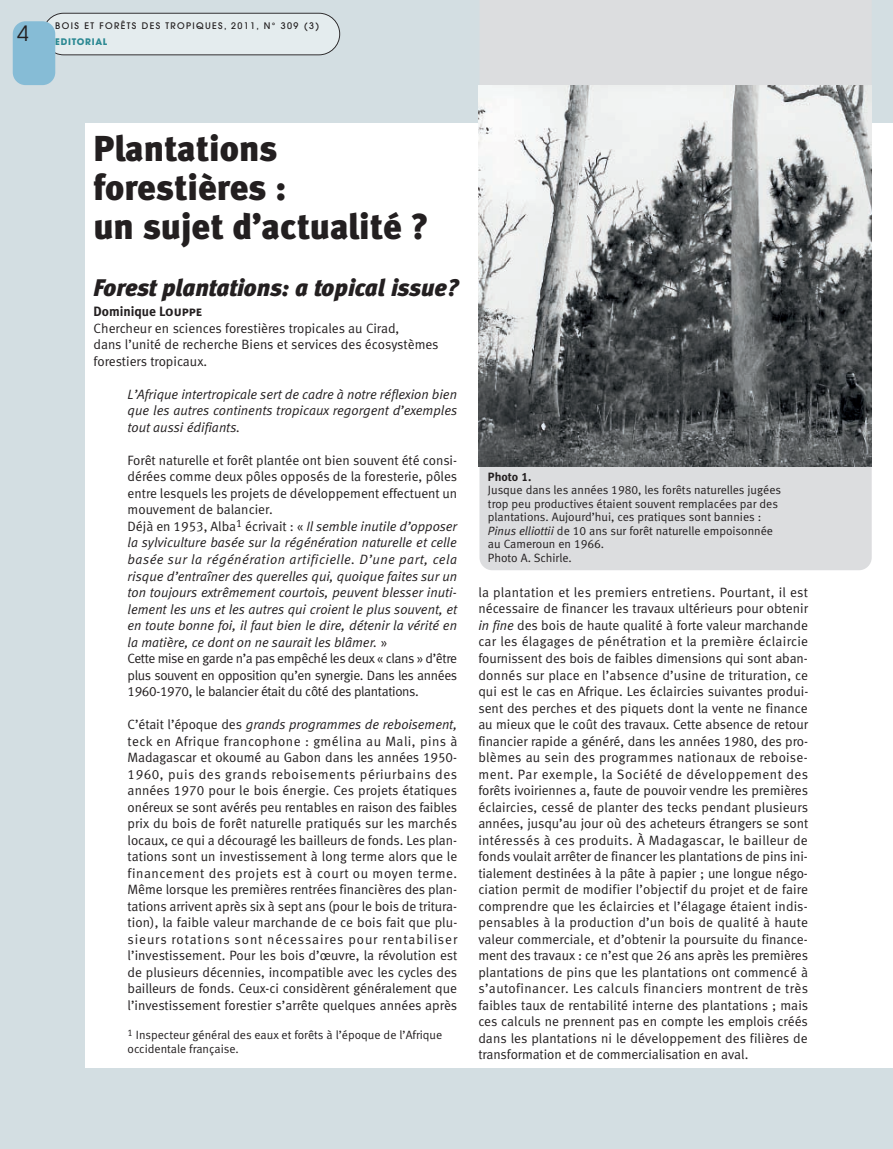
<style>
.page{position:relative;width:893px;height:1149px;background:#fff}
.page>*{position:absolute;margin:0;border:0;box-sizing:border-box;transform-origin:0 0}
.t1{font:36px/39px "Meta Black LF";color:#231f20}
.t2{font:italic 24px "Meta Black LF";letter-spacing:-.005em;color:#231f20}
.t3{font:21px "Avant Garde";color:#231f20}
.t4{font:13.5px/16.5px "Meta Normal LF";letter-spacing:-.005em;color:#231f20;text-align:justify}
.t5{font:italic 13.5px/16.5px "Meta Normal LF";color:#231f20;text-align:justify}
.t6{font:13.5px "Meta Bold LF";color:#231f20}
.t7{font:12px/13.5px "Meta Normal LF";color:#231f20}
.t8{font:12px "Meta Bold LF";color:#231f20}
.t9{font:500 9px "Avant Garde";letter-spacing:.15em;color:#231f20}
.t10{font:700 9px "Avant Garde";letter-spacing:.08em;color:#2c8993}
.s1{font-family:"Meta Bold LF Caps"}
.s2{font-style:normal}
.s3{font-style:italic}
</style>
<div class="page">
<div style="left:0;top:0;width:893px;height:1148px;background:#d3dee2"></div>
<div style="left:85px;top:123px;width:808px;height:944px;background:#fff"></div>
<svg style="left:46px;top:13px;width:294px;height:42px;background:#dce4e6"></svg>
<div style="left:13px;top:21px;width:42px;height:64px;background:#86bcd6;border-radius:13px"></div>
<div style="left:479px;top:467px;width:393px;height:103px;background:#dcdddf"></div>
<img style="left:478px;top:85px;width:394px;height:382px">
<h3 class="t3" style="left:17px;top:26px;width:13px">4</h3>
<p class="t9" style="left:55px;top:23px;width:265px">BOIS ET FORÊTS DES TROPIQUES, 2011, N° 309 (3)</p>
<p class="t10" style="left:55px;top:38px;width:54px">EDITORIAL</p>
<h1 class="t1" style="left:94px;top:132px;width:337px">Plantations forestières :<br>un sujet d’actualité ?</h1>
<h2 class="t2" style="left:94px;top:279px;width:366px">Forest plantations: a topical issue?</h2>
<p class="t6" style="left:94px;top:307px;width:110px">Dominique <span class="s1">Louppe</span></p>
<p class="t4" style="left:94px;top:321px;width:347px;text-align:left">Chercheur en sciences forestières tropicales au Cirad,<br>dans l’unité de recherche Biens et services des écosystèmes forestiers tropicaux.</p>
<p class="t5" style="left:128px;top:387px;width:331px">L’Afrique intertropicale sert de cadre à notre réflexion bien que les autres continents tropicaux regorgent d’exemples tout aussi édifiants.</p>
<p class="t5" style="left:128px;top:453px;width:331px;text-align:left"><span class="s2">Forêt naturelle et forêt plantée ont bien souvent été consi&shy;dérées comme deux pôles opposés de la foresterie, pôles entre lesquels les projets de développement effectuent un mouvement de balancier.<br>Déjà en 1953, Alba</span><sup>1</sup> <span class="s2">écrivait : «</span> Il semble inutile d’opposer la sylviculture basée sur la régénération naturelle et celle basée sur la régénération artificielle. D’une part, cela risque d’entraîner des querelles qui, quoique faites sur un ton toujours extrêmement courtois, peuvent blesser inuti&shy;lement les uns et les autres qui croient le plus souvent, et en toute bonne foi, il faut bien le dire, détenir la vérité en la matière, ce dont on ne saurait les blâmer. <span class="s2">»<br>Cette mise en garde n’a pas empêché les deux « clans » d’être plus souvent en opposition qu’en synergie. Dans les années 1960-1970, le balancier était du côté des plantations.</span></p>
<p class="t4" style="left:128px;top:717px;width:331px">C’était l’époque des <span class="s3">grands programmes de reboisement, </span>teck en Afrique francophone : gmélina au Mali, pins à Madagascar et okoumé au Gabon dans les années 1950- 1960, puis des grands reboisements périurbains des années 1970 pour le bois énergie. Ces projets étatiques onéreux se sont avérés peu rentables en raison des faibles prix du bois de forêt naturelle pratiqués sur les marchés locaux, ce qui a découragé les bailleurs de fonds. Les plan&shy;tations sont un investissement à long terme alors que le financement des projets est à court ou moyen terme.<br>Même lorsque les premières rentrées financières des plan&shy;tations arrivent après six à sept ans (pour le bois de tritura&shy;tion), la faible valeur marchande de ce bois fait que plu&shy;sieurs rotations sont nécessaires pour rentabiliser l’investissement. Pour les bois d’œuvre, la révolution est de plusieurs décennies, incompatible avec les cycles des bailleurs de fonds. Ceux-ci considèrent généralement que l’investissement forestier s’arrête quelques années après</p>
<p class="t7" style="left:128px;top:1029px;width:316px"><sup>1</sup> Inspecteur général des eaux et forêts à l’époque de l’Afrique occidentale française.</p>
<p class="t8" style="left:488px;top:472px;width:45px">Photo 1.</p>
<p class="t7" style="left:488px;top:484px;width:295px">Jusque dans les années 1980, les forêts naturelles jugées trop peu productives étaient souvent remplacées par des plantations. Aujourd’hui, ces pratiques sont bannies :<br><span class="s3">Pinus elliottii</span> de 10 ans sur forêt naturelle empoisonnée au Cameroun en 1966.<br>Photo A. Schirle.</p>
<p class="t4" style="left:478px;top:585px;width:331px">la plantation et les premiers entretiens. Pourtant, il est nécessaire de financer les travaux ultérieurs pour obtenir <span class="s3">in fine</span> des bois de haute qualité à forte valeur marchande car les élagages de pénétration et la première éclaircie fournissent des bois de faibles dimensions qui sont aban&shy;donnés sur place en l’absence d’usine de trituration, ce qui est le cas en Afrique. Les éclaircies suivantes produi&shy;sent des perches et des piquets dont la vente ne finance au mieux que le coût des travaux. Cette absence de retour financier rapide a généré, dans les années 1980, des pro&shy;blèmes au sein des programmes nationaux de reboise&shy;ment. Par exemple, la Société de développement des forêts ivoiriennes a, faute de pouvoir vendre les premières éclaircies, cessé de planter des tecks pendant plusieurs années, jusqu’au jour où des acheteurs étrangers se sont intéressés à ces produits. À Madagascar, le bailleur de fonds voulait arrêter de financer les plantations de pins ini&shy;tialement destinées à la pâte à papier ; une longue négo&shy;ciation permit de modifier l’objectif du projet et de faire comprendre que les éclaircies et l’élagage étaient indis&shy;pensables à la production d’un bois de qualité à haute valeur commerciale, et d’obtenir la poursuite du finance&shy;ment des travaux : ce n’est que 26 ans après les premières plantations de pins que les plantations ont commencé à s’autofinancer. Les calculs financiers montrent de très faibles taux de rentabilité interne des plantations ; mais ces calculs ne prennent pas en compte les emplois créés dans les plantations ni le développement des filières de transformation et de commercialisation en aval.</p>
</div>
